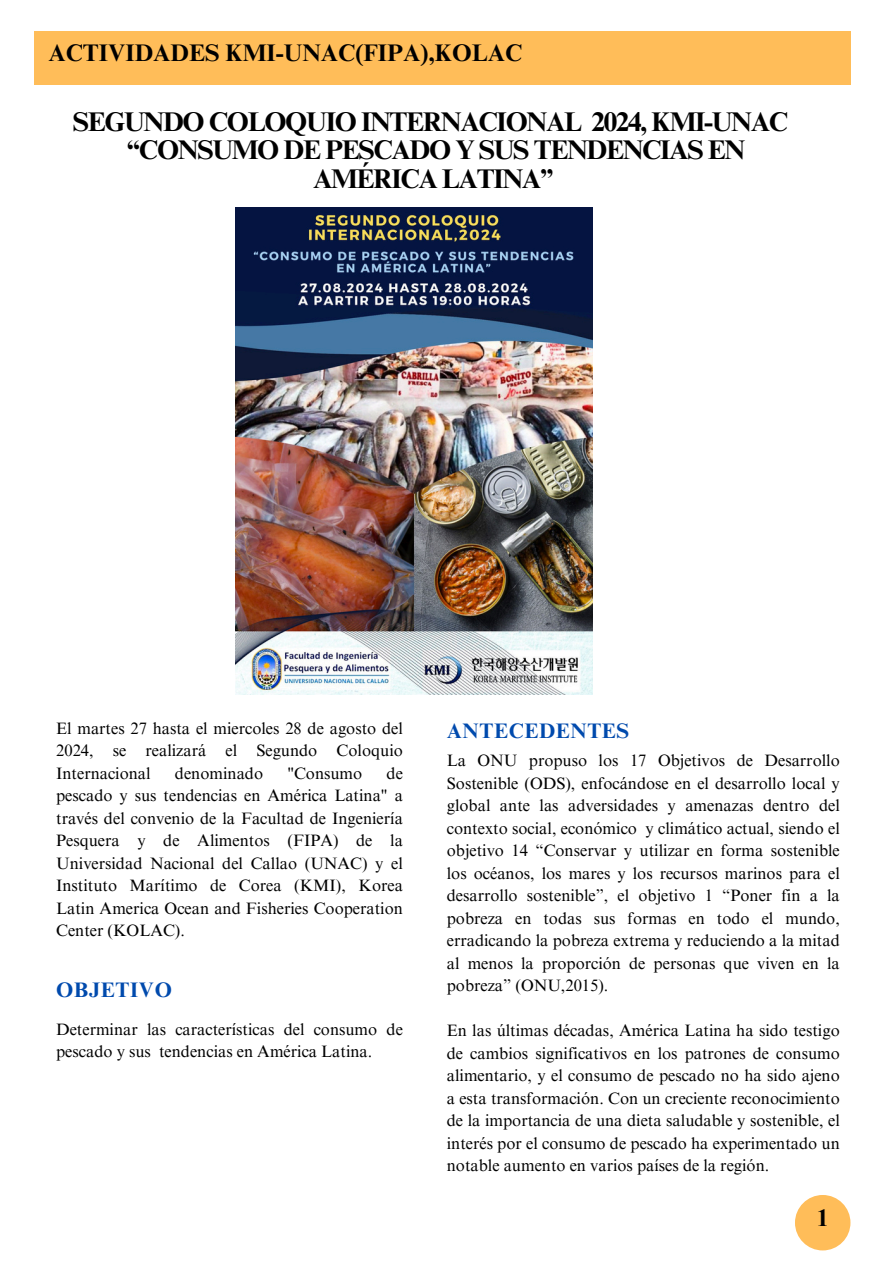
<style>
.page{position:relative;width:894px;height:1264px;background:#fff}
.page>*{position:absolute;margin:0;border:0;box-sizing:border-box;transform-origin:0 0}
.t1{font:700 27px/28.2px "Times NRMT Pro";letter-spacing:-.05em;color:#000;text-align:center}
.t2{font:700 24px "Times NRMT Pro";color:#000}
.t3{font:700 21px "Times NRMT Pro";letter-spacing:.03em;color:#004aad}
.t4{font:16.5px/22.5px "Times NRMT Pro";color:#000;text-align:justify}
</style>
<div class="page">
<div style="left:34px;top:31px;width:815px;height:53px;background:#ffbd59"></div>
<div style="left:794px;top:1194px;width:56px;height:56px;background:#ffbd59;border-radius:50%"></div>
<img style="left:235px;top:207px;width:357px;height:487px">
<h1 class="t2" style="left:48px;top:44px;width:475px">ACTIVIDADES KMI-UNAC(FIPA),KOLAC</h1>
<p class="t1" style="left:73px;top:111px;width:716px">SEGUNDO COLOQUIO INTERNACIONAL 2024, KMI-UNAC “CONSUMO DE PESCADO Y SUS TENDENCIAS EN<br>AMÉRICA LATINA”</p>
<p class="t4" style="left:56px;top:718px;width:348px">El martes 27 hasta el miercoles 28 de agosto del 2024, se realizará el Segundo Coloquio Internacional</p>
<p class="t4" style="left:175px;top:763px;width:90px">denominado</p>
<p class="t4" style="left:287px;top:763px;width:76px">"Consumo</p>
<p class="t4" style="left:56px;top:763px;width:348px;text-indent:330px">de pescado y sus tendencias en América Latina" a través del convenio de la Facultad de Ingeniería Pesquera y de Alimentos (FIPA) de la Universidad Nacional del Callao (UNAC) y el Instituto Marítimo de Corea (KMI), Korea Latin America Ocean and Fisheries Cooperation Center (KOLAC).</p>
<p class="t3" style="left:56px;top:982px;width:117px">OBJETIVO</p>
<p class="t4" style="left:56px;top:1019px;width:348px">Determinar las características del consumo de pescado y sus tendencias en América Latina.</p>
<h3 class="t3" style="left:446px;top:722px;width:184px">ANTECEDENTES</h3>
<p class="t4" style="left:446px;top:751px;width:394px">La ONU propuso los 17 Objetivos de Desarrollo Sostenible (ODS), enfocándose en el desarrollo local y global ante las adversidades y amenazas dentro del contexto social, económico y climático actual, siendo el objetivo 14 “Conservar y utilizar en forma sostenible los océanos, los mares y los recursos marinos para el desarrollo sostenible”, el objetivo 1 “Poner fin a la pobreza en todas sus formas en todo el mundo, erradicando la pobreza extrema y reduciendo a la mitad al menos la proporción de personas que viven en la pobreza” (ONU,2015).</p>
<h3 class="t4" style="left:446px;top:1021px;width:394px">En las últimas décadas, América Latina ha sido testigo de cambios significativos en los patrones de consumo alimentario, y el consumo de pescado no ha sido ajeno a esta transformación. Con un creciente reconocimiento de la importancia de una dieta saludable y sostenible, el interés por el consumo de pescado ha experimentado un notable aumento en varios países de la región.</h3>
<h2 class="t2" style="left:816px;top:1209px;width:13px">1</h2>
</div>
